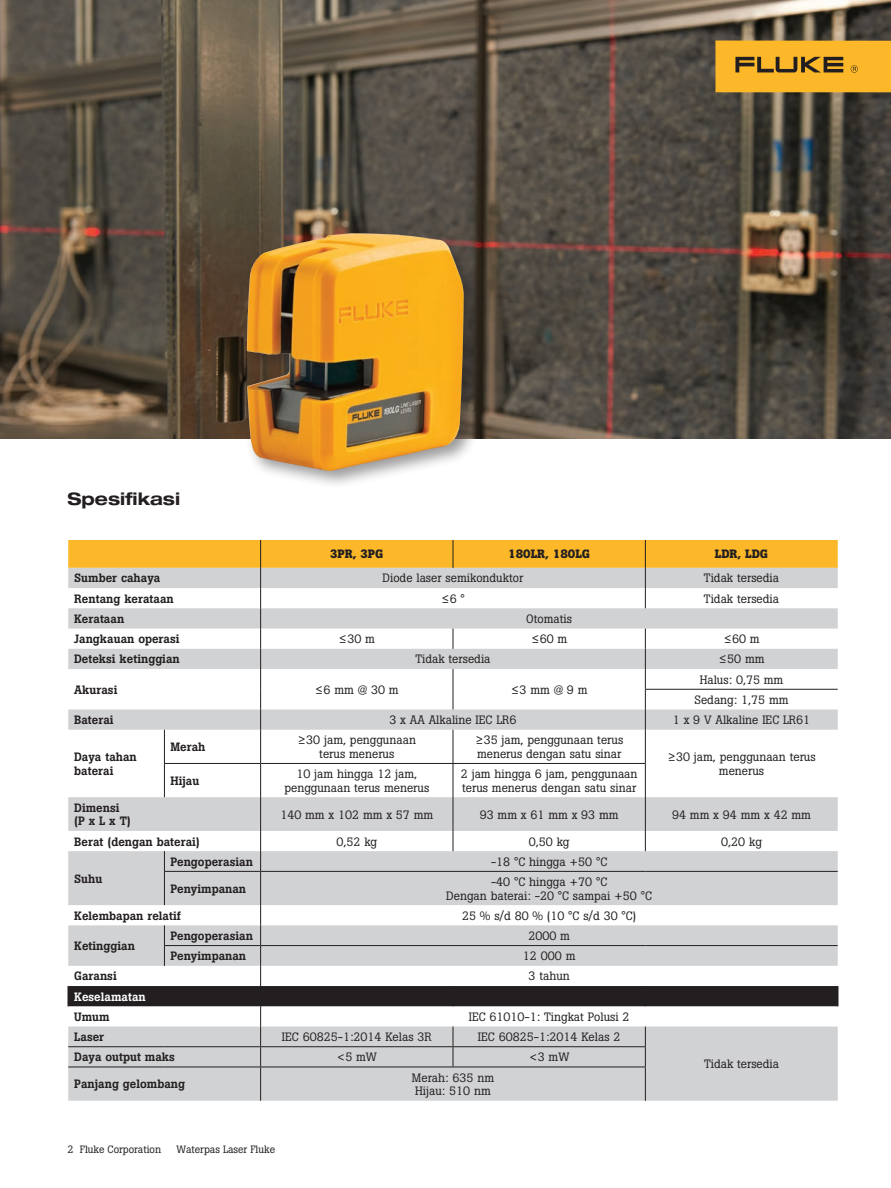
<style>
.page{position:relative;width:891px;height:1188px;background:#fff}
.page>*{position:absolute;margin:0;border:0;box-sizing:border-box;transform-origin:0 0}
.t1{font:700 expanded 17.25px "Helvetica Neue LT Pro";color:#231f20}
.t2{font:12px/13.5px "Boton Pro";color:#231f20;text-align:center}
.t3{font:500 12px/13.5px "Boton Pro";color:#231f20}
.t4{font:700 12px "Boton Pro";color:#231f20}
.t5{font:500 12px "Boton Pro";color:#fff}
.t6{font:10.5px "Boton Pro";color:#231f20}
</style>
<div class="page">
<img style="left:0;top:0;width:891px;height:438px">
<div style="left:716px;top:40px;width:175px;height:52px;background:#fcb828"></div>
<svg style="left:735px;top:57px;width:108px;height:15px"></svg>
<svg style="left:851px;top:65px;width:7px;height:8px"></svg>
<div style="left:242px;top:228px;width:241px;height:262px;background:#231f20;opacity:.45"></div>
<img style="left:247px;top:233px;width:217px;height:238px">
<svg style="left:68px;top:730px;width:770px;height:371px;fill:#d1d2d4"></svg>
<hr style="left:645px;top:1067px;width:1px;height:34px;background:#231f20">
<hr style="left:68px;top:1067px;width:96px;height:1px;background:#231f20">
<hr style="left:164px;top:1067px;width:97px;height:1px;background:#231f20">
<hr style="left:261px;top:1067px;width:192px;height:1px;background:#231f20">
<hr style="left:453px;top:1067px;width:193px;height:1px;background:#231f20">
<hr style="left:260px;top:1067px;width:1px;height:34px;background:#231f20">
<svg style="left:68px;top:540px;width:770px;height:190px"></svg>
<hr style="left:164px;top:730px;width:1px;height:33px;background:#231f20">
<hr style="left:260px;top:730px;width:1px;height:33px;background:#231f20">
<hr style="left:453px;top:730px;width:1px;height:33px;background:#231f20">
<hr style="left:645px;top:730px;width:1px;height:33px;background:#231f20">
<hr style="left:164px;top:764px;width:1px;height:33px;background:#231f20">
<hr style="left:260px;top:764px;width:1px;height:33px;background:#231f20">
<hr style="left:453px;top:764px;width:1px;height:33px;background:#231f20">
<hr style="left:645px;top:764px;width:1px;height:33px;background:#231f20">
<hr style="left:260px;top:797px;width:1px;height:34px;background:#231f20">
<hr style="left:453px;top:797px;width:1px;height:34px;background:#231f20">
<hr style="left:645px;top:797px;width:1px;height:34px;background:#231f20">
<svg style="left:453px;top:831px;width:1px;height:20px"></svg>
<svg style="left:645px;top:831px;width:1px;height:20px"></svg>
<svg style="left:164px;top:851px;width:1px;height:20px"></svg>
<svg style="left:260px;top:831px;width:1px;height:40px"></svg>
<hr style="left:164px;top:872px;width:1px;height:33px;background:#231f20">
<hr style="left:260px;top:872px;width:1px;height:33px;background:#231f20">
<hr style="left:164px;top:871px;width:97px;height:1px;background:#231f20">
<hr style="left:261px;top:871px;width:192px;height:1px;background:#231f20">
<hr style="left:453px;top:871px;width:192px;height:1px;background:#231f20">
<hr style="left:645px;top:871px;width:193px;height:1px;background:#231f20">
<hr style="left:164px;top:763px;width:97px;height:1px;background:#231f20">
<hr style="left:261px;top:763px;width:192px;height:1px;background:#231f20">
<hr style="left:453px;top:763px;width:193px;height:1px;background:#231f20">
<hr style="left:645px;top:689px;width:193px;height:1px;background:#231f20">
<svg style="left:68px;top:905px;width:770px;height:162px"></svg>
<h1 class="t1" style="left:68px;top:488px;width:114px">Spesifikasi</h1>
<p class="t4" style="left:330px;top:546px;width:55px">3PR, 3PG</p>
<p class="t4" style="left:508px;top:546px;width:83px">180LR, 180LG</p>
<p class="t4" style="left:715px;top:546px;width:55px">LDR, LDG</p>
<p class="t3" style="left:74px;top:572px;width:88px">Sumber cahaya</p>
<p class="t2" style="left:383px;top:572px;width:142px">Diode laser semikonduktor</p>
<p class="t2" style="left:704px;top:572px;width:77px">Tidak tersedia</p>
<p class="t3" style="left:74px;top:592px;width:101px">Rentang kerataan</p>
<p class="t2" style="left:441px;top:592px;width:25px">≤6 °</p>
<p class="t2" style="left:704px;top:592px;width:77px">Tidak tersedia</p>
<p class="t3" style="left:74px;top:612px;width:52px">Kerataan</p>
<p class="t2" style="left:526px;top:612px;width:47px">Otomatis</p>
<p class="t3" style="left:74px;top:632px;width:107px">Jangkauan operasi</p>
<p class="t2" style="left:339px;top:632px;width:38px">≤30 m</p>
<p class="t2" style="left:531px;top:632px;width:38px">≤60 m</p>
<p class="t2" style="left:723px;top:632px;width:38px">≤60 m</p>
<p class="t3" style="left:74px;top:652px;width:107px">Deteksi ketinggian</p>
<p class="t2" style="left:415px;top:652px;width:77px">Tidak tersedia</p>
<p class="t2" style="left:719px;top:652px;width:48px">≤50 mm</p>
<p class="t3" style="left:74px;top:683px;width:45px">Akurasi</p>
<p class="t2" style="left:315px;top:683px;width:85px">≤6 mm @ 30 m</p>
<p class="t2" style="left:511px;top:683px;width:78px">≤3 mm @ 9 m</p>
<p class="t2" style="left:695px;top:669px;width:95px;line-height:20.2px">Halus: 0,75 mm<br>Sedang: 1,75 mm</p>
<p class="t3" style="left:74px;top:713px;width:41px">Baterai</p>
<p class="t2" style="left:389px;top:713px;width:128px">3 x AA Alkaline IEC LR6</p>
<p class="t2" style="left:673px;top:713px;width:139px">1 x 9 V Alkaline IEC LR61</p>
<p class="t3" style="left:74px;top:750px;width:64px">Daya tahan baterai</p>
<p class="t3" style="left:170px;top:740px;width:37px">Merah</p>
<p class="t2" style="left:298px;top:733px;width:120px">≥30 jam, penggunaan terus menerus</p>
<p class="t2" style="left:475px;top:733px;width:150px;text-align:left">≥35 jam, penggunaan terus menerus dengan satu sinar</p>
<p class="t2" style="left:667px;top:750px;width:150px">≥30 jam, penggunaan terus menerus</p>
<p class="t3" style="left:170px;top:774px;width:31px">Hijau</p>
<p class="t2" style="left:284px;top:767px;width:146px">10 jam hingga 12 jam, penggunaan terus menerus</p>
<p class="t2" style="left:461px;top:767px;width:178px;text-align:left">2 jam hingga 6 jam, penggunaan terus menerus dengan satu sinar</p>
<p class="t3" style="left:74px;top:801px;width:58px">Dimensi (P x L x T)</p>
<p class="t2" style="left:280px;top:808px;width:154px">140 mm x 102 mm x 57 mm</p>
<p class="t2" style="left:480px;top:808px;width:140px">93 mm x 61 mm x 93 mm</p>
<p class="t2" style="left:672px;top:808px;width:140px">94 mm x 94 mm x 42 mm</p>
<p class="t3" style="left:74px;top:835px;width:127px">Berat (dengan baterai)</p>
<p class="t2" style="left:337px;top:835px;width:42px">0,52 kg</p>
<p class="t2" style="left:529px;top:835px;width:42px">0,50 kg</p>
<p class="t2" style="left:721px;top:835px;width:42px">0,20 kg</p>
<p class="t3" style="left:74px;top:872px;width:30px">Suhu</p>
<p class="t3" style="left:170px;top:855px;width:84px">Pengoperasian</p>
<p class="t2" style="left:491px;top:855px;width:118px">-18 °C hingga +50 °C</p>
<p class="t3" style="left:170px;top:882px;width:77px">Penyimpanan</p>
<p class="t2" style="left:446px;top:875px;width:207px">-40 °C hingga +70 °C<br>Dengan baterai: -20 °C sampai +50 °C</p>
<p class="t3" style="left:74px;top:909px;width:108px">Kelembapan relatif</p>
<p class="t2" style="left:462px;top:909px;width:176px">25 % s/d 80 % (10 °C s/d 30 °C)</p>
<p class="t3" style="left:74px;top:939px;width:62px">Ketinggian</p>
<p class="t3" style="left:170px;top:929px;width:84px">Pengoperasian</p>
<p class="t2" style="left:528px;top:929px;width:43px">2000 m</p>
<p class="t3" style="left:170px;top:949px;width:77px">Penyimpanan</p>
<p class="t2" style="left:523px;top:949px;width:54px">12 000 m</p>
<p class="t3" style="left:74px;top:970px;width:44px">Garansi</p>
<p class="t2" style="left:529px;top:970px;width:43px">3 tahun</p>
<p class="t5" style="left:74px;top:989px;width:73px">Keselamatan</p>
<p class="t3" style="left:74px;top:1010px;width:37px">Umum</p>
<p class="t2" style="left:469px;top:1010px;width:162px">IEC 61010-1: Tingkat Polusi 2</p>
<p class="t3" style="left:74px;top:1030px;width:32px">Laser</p>
<p class="t2" style="left:282px;top:1030px;width:151px">IEC 60825-1:2014 Kelas 3R</p>
<p class="t2" style="left:478px;top:1030px;width:144px">IEC 60825-1:2014 Kelas 2</p>
<p class="t3" style="left:74px;top:1050px;width:102px">Daya output maks</p>
<p class="t2" style="left:337px;top:1051px;width:42px">&lt;5 mW</p>
<p class="t2" style="left:529px;top:1051px;width:42px">&lt;3 mW</p>
<p class="t3" style="left:74px;top:1077px;width:112px">Panjang gelombang</p>
<p class="t2" style="left:412px;top:1071px;width:84px;text-align:left">Merah: 635 nm<br>Hijau: 510 nm</p>
<p class="t6" style="left:68px;top:1142px;width:95px">2 Fluke Corporation</p>
<p class="t6" style="left:176px;top:1142px;width:100px">Waterpas Laser Fluke</p>
<p class="t2" style="left:704px;top:1057px;width:77px">Tidak tersedia</p>
</div>
